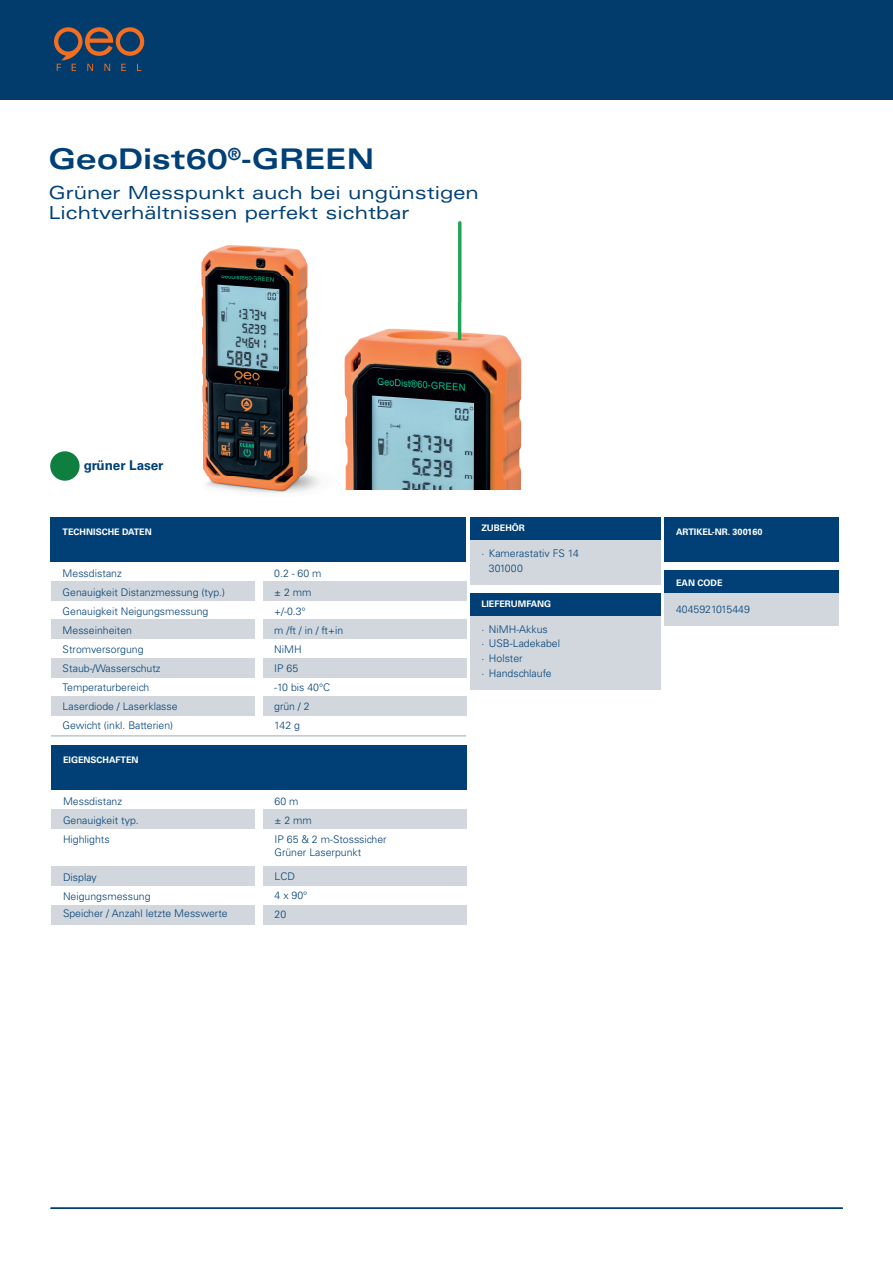
<style>
.page{position:relative;width:893px;height:1263px;background:#fff}
.page>*{position:absolute;margin:0;border:0;box-sizing:border-box;transform-origin:0 0}
.t1{font:700 expanded 28.5px "Univers LT Std";color:#014077}
.t2{font:expanded 18px/19.5px "Univers LT Std";color:#014077}
.t3{font:700 13.5px "Univers LT Std";letter-spacing:-.005em;color:#014077}
.t4{font:300 10.5px/18.9px "Univers LT Std";color:#014077}
.t5{font:700 9px "Univers LT Std";color:#fff}
</style>
<div class="page">
<div style="left:0;top:0;width:893px;height:100px;background:#013c6c"></div>
<svg style="left:54px;top:27px;width:90px;height:44px"></svg>
<img style="left:344px;top:301px;width:178px;height:188px">
<img style="left:201px;top:245px;width:107px;height:32px">
<img style="left:201px;top:277px;width:112px;height:199px">
<img style="left:206px;top:476px;width:151px;height:17px">
<img style="left:458px;top:221px;width:4px;height:80px">
<div style="left:50px;top:451px;width:30px;height:30px;background:#0e7f3f;border-radius:50%"></div>
<hr style="left:51px;top:1207px;width:792px;height:2px;background:#014077">
<div style="left:470px;top:539px;width:191px;height:45px;background:#d1d7dc"></div>
<div style="left:665px;top:570px;width:174px;height:23px;background:#014077"></div>
<div style="left:665px;top:593px;width:174px;height:32px;background:#d1d7dc"></div>
<div style="left:665px;top:517px;width:174px;height:45px;background:#014077"></div>
<div style="left:470px;top:517px;width:191px;height:22px;background:#014077"></div>
<div style="left:51px;top:620px;width:203px;height:19px;background:#d1d7dc"></div>
<div style="left:263px;top:620px;width:203px;height:19px;background:#d1d7dc"></div>
<div style="left:51px;top:658px;width:203px;height:19px;background:#d1d7dc"></div>
<div style="left:263px;top:658px;width:203px;height:19px;background:#d1d7dc"></div>
<div style="left:51px;top:697px;width:203px;height:19px;background:#d1d7dc"></div>
<div style="left:263px;top:697px;width:203px;height:19px;background:#d1d7dc"></div>
<div style="left:51px;top:581px;width:203px;height:19px;background:#d1d7dc"></div>
<div style="left:263px;top:581px;width:203px;height:19px;background:#d1d7dc"></div>
<div style="left:51px;top:517px;width:415px;height:45px;background:#014077"></div>
<hr style="left:51px;top:735px;width:415px;height:2px;background:#bcc6ca">
<div style="left:51px;top:867px;width:203px;height:19px;background:#d1d7dc"></div>
<div style="left:263px;top:867px;width:204px;height:19px;background:#d1d7dc"></div>
<div style="left:51px;top:905px;width:203px;height:19px;background:#d1d7dc"></div>
<div style="left:263px;top:905px;width:204px;height:19px;background:#d1d7dc"></div>
<div style="left:51px;top:809px;width:203px;height:19px;background:#d1d7dc"></div>
<div style="left:263px;top:809px;width:204px;height:19px;background:#d1d7dc"></div>
<div style="left:51px;top:745px;width:416px;height:45px;background:#014077"></div>
<div style="left:470px;top:615px;width:191px;height:74px;background:#d1d7dc"></div>
<div style="left:470px;top:593px;width:191px;height:22px;background:#014077"></div>
<h1 class="t1" style="left:48px;top:143px;width:327px">GeoDist60<sup>®</sup>-GREEN</h1>
<h2 class="t2" style="left:48px;top:183px;width:432px">Grüner Messpunkt auch bei ungünstigen<br>Lichtverhältnissen perfekt sichtbar</h2>
<p class="t3" style="left:84px;top:457px;width:81px">grüner Laser</p>
<p class="t5" style="left:63px;top:529px;width:91px">TECHNISCHE DATEN</p>
<p class="t4" style="left:63px;top:564px;width:164px">Messdistanz<br>Genauigkeit Distanzmessung (typ.)<br>Genauigkeit Neigungsmessung<br>Messeinheiten<br>Stromversorgung<br>Staub-/Wasserschutz<br>Temperaturbereich<br>Laserdiode / Laserklasse<br>Gewicht (inkl. Batterien)</p>
<p class="t4" style="left:274px;top:564px;width:70px">0.2 - 60 m<br>± 2 mm +/-0.3°<br>m /ft / in / ft+in<br>NiMH<br>IP 65<br>-10 bis 40°C grün / 2<br>142 g</p>
<p class="t5" style="left:63px;top:754px;width:77px">EIGENSCHAFTEN</p>
<p class="t5" style="left:63px;top:757px;width:91px">TECHNISCHE DATEN</p>
<p class="t4" style="left:63px;top:791px;width:77px">Messdistanz<br>Genauigkeit typ.<br>Highlights</p>
<p class="t4" style="left:63px;top:867px;width:89px">Display<br>Neigungsmessung</p>
<p class="t4" style="left:63px;top:904px;width:166px">Speicher / Anzahl letzte Messwerte</p>
<p class="t4" style="left:275px;top:791px;width:114px">60 m<br>± 2 mm<br>IP 65 &amp; 2 m-Stosssicher</p>
<p class="t4" style="left:275px;top:843px;width:88px">Grüner Laserpunkt</p>
<p class="t4" style="left:275px;top:867px;width:34px">LCD<br>4 x 90°<br>20</p>
<p class="t5" style="left:481px;top:523px;width:45px">ZUBEHÖR</p>
<p class="t4" style="left:489px;top:546px;width:92px;line-height:14.9px;text-indent:-7px">· Kamerastativ FS 14<br>301000</p>
<p class="t5" style="left:481px;top:598px;width:71px">LIEFERUMFANG</p>
<p class="t4" style="left:481px;top:621px;width:80px;line-height:14.9px">· NiMH-Akkus<br>· USB-Ladekabel · Holster<br>· Handschlaufe</p>
<p class="t5" style="left:676px;top:527px;width:88px">ARTIKEL-NR. 300160</p>
<p class="t5" style="left:676px;top:578px;width:48px">EAN CODE</p>
<p class="t4" style="left:676px;top:600px;width:75px">4045921015449</p>
</div>
